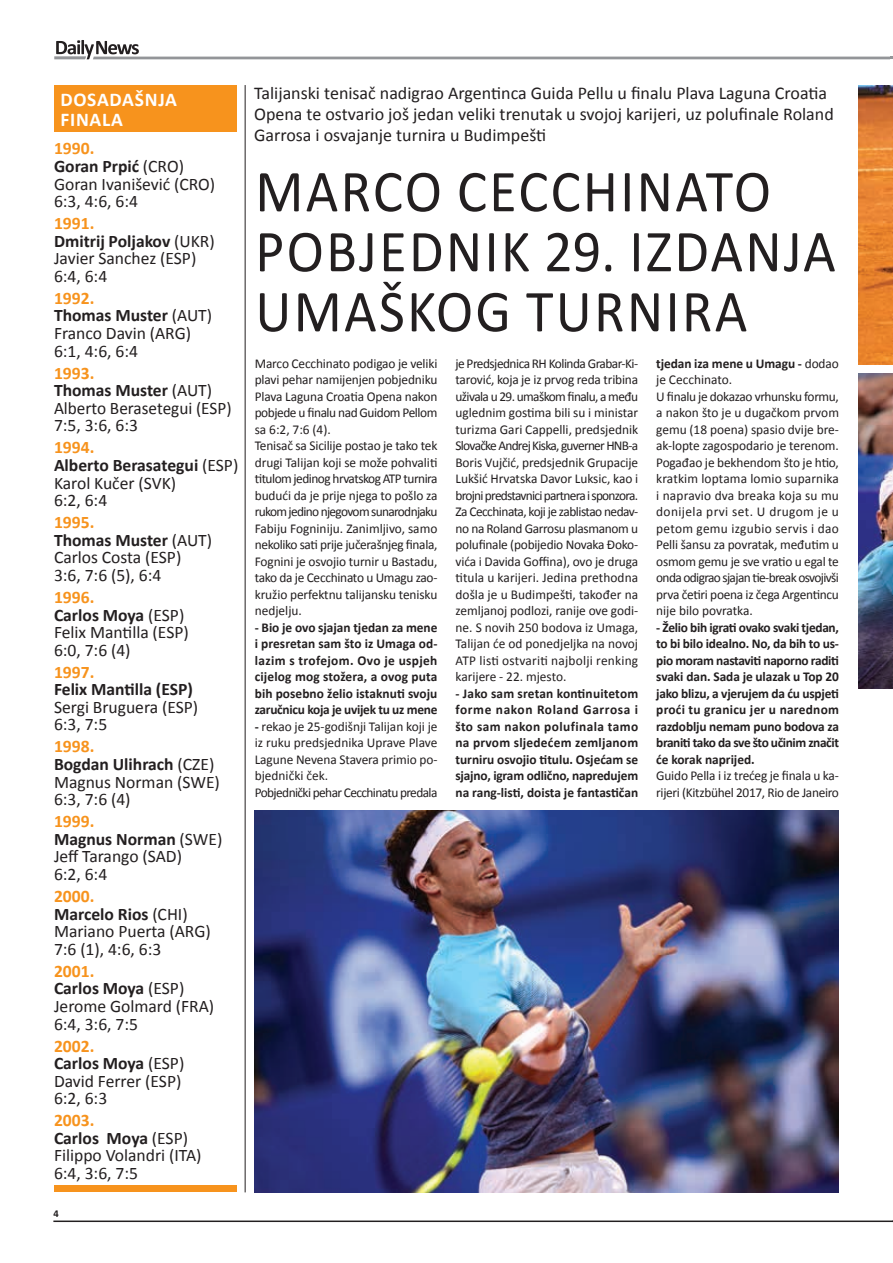
<style>
.page{position:relative;width:893px;height:1263px;background:#fff}
.page>*{position:absolute;margin:0;border:0;box-sizing:border-box;transform-origin:0 0}
.t1{font:60px/60px "Calibri";letter-spacing:.04em;color:#231f20;scale:.94 1}
.t2{font:700 19.5px/19.5px "Calibri";letter-spacing:.04em;color:#fff}
.t3{font:18px/21px "Calibri";color:#231f20}
.t4{font:17.55px/17.5px "Calibri";color:#231f20}
.t5{font:700 17.55px "Calibri";color:#231f20}
.t6{font:700 17.55px "Calibri";color:#f7931d}
.t7{font:13.5px/16.5px "Calibri";letter-spacing:-.01em;color:#231f20}
.t8{font:700 13.5px/16.5px "Calibri";letter-spacing:-.015em;color:#231f20;text-align:justify}
.t9{font:700 10.5px "Calibri";color:#231f20}
.s1{font-weight:700;color:#f7931d}
.s2{font-weight:700}
</style>
<div class="page">
<hr style="left:53px;top:1220px;width:840px;height:2px;background:#231f20">
<svg style="left:54px;top:40px;width:839px;height:19px"></svg>
<hr style="left:245px;top:85px;width:1px;height:1107px;background:#231f20">
<div style="left:54px;top:85px;width:182px;height:47px;background:#f7931d"></div>
<div style="left:54px;top:1185px;width:182px;height:7px;background:#f7931d"></div>
<img style="left:255px;top:810px;width:584px;height:382px">
<img style="left:859px;top:373px;width:34px;height:316px">
<img style="left:859px;top:85px;width:34px;height:280px">
<h2 class="t2" style="left:60px;top:90px;width:118px">DOSADAŠNJA<br>FINALA</h2>
<p class="t4" style="left:54px;top:140px;width:163px"><span class="s1">1990.<br></span><span class="s2">Goran Prpić</span> (CRO)<br>Goran Ivanišević (CRO)<br>6:3, 4:6, 6:4</p>
<p class="t4" style="left:54px;top:215px;width:162px"><span class="s1">1991.<br></span><span class="s2">Dmitrij Poljakov</span> (UKR)<br>Javier Sanchez (ESP)<br>6:4, 6:4</p>
<p class="t4" style="left:54px;top:289px;width:160px"><span class="s1">1992.<br></span><span class="s2">Thomas Muster</span> (AUT)<br>Franco Davin (ARG)<br>6:1, 4:6, 6:4</p>
<p class="t4" style="left:54px;top:364px;width:179px"><span class="s1">1993.<br></span><span class="s2">Thomas Muster</span> (AUT)<br>Alberto Berasetegui (ESP)<br>7:5, 3:6, 6:3</p>
<p class="t4" style="left:54px;top:439px;width:186px"><span class="s1">1994.<br></span><span class="s2">Alberto Berasategui</span> (ESP)<br>Karol Kučer (SVK)<br>6:2, 6:4</p>
<p class="t4" style="left:54px;top:514px;width:160px"><span class="s1">1995.<br></span><span class="s2">Thomas Muster</span> (AUT)<br>Carlos Costa (ESP)<br>3:6, 7:6 (5), 6:4</p>
<p class="t4" style="left:54px;top:588px;width:136px"><span class="s1">1996.<br></span><span class="s2">Carlos Moya</span> (ESP)<br>Felix Mantilla (ESP)<br>6:0, 7:6 (4)</p>
<p class="t6" style="left:54px;top:661px;width:42px">1997.</p>
<p class="t5" style="left:54px;top:678px;width:140px">Felix Mantilla (ESP)</p>
<p class="t4" style="left:54px;top:698px;width:146px">Sergi Bruguera (ESP)<br>6:3, 7:5</p>
<p class="t4" style="left:54px;top:738px;width:167px"><span class="s1">1998.<br></span><span class="s2">Bogdan Ulihrach</span> (CZE)<br>Magnus Norman (SWE)<br>6:3, 7:6 (4)</p>
<p class="t4" style="left:54px;top:813px;width:170px"><span class="s1">1999.<br></span><span class="s2">Magnus Norman</span> (SWE)<br>Jeff Tarango (SAD)<br>6:2, 6:4</p>
<p class="t4" style="left:54px;top:887px;width:158px"><span class="s1">2000.<br></span><span class="s2">Marcelo Rios</span> (CHI)<br>Mariano Puerta (ARG)<br>7:6 (1), 4:6, 6:3</p>
<p class="t4" style="left:54px;top:962px;width:162px"><span class="s1">2001.<br></span><span class="s2">Carlos Moya</span> (ESP)<br>Jerome Golmard (FRA)<br>6:4, 3:6, 7:5</p>
<p class="t4" style="left:54px;top:1037px;width:132px"><span class="s1">2002.<br></span><span class="s2">Carlos Moya</span> (ESP)<br>David Ferrer (ESP)<br>6:2, 6:3</p>
<p class="t4" style="left:54px;top:1112px;width:149px"><span class="s1">2003.<br></span><span class="s2">Carlos Moya</span> (ESP)<br>Filippo Volandri (ITA)<br>6:4, 3:6, 7:5</p>
<p class="t9" style="left:53px;top:1207px;width:7px">4</p>
<h3 class="t3" style="left:254px;top:82px;width:581px">Talijanski tenisač nadigrao Argentinca Guida Pellu u finalu Plava Laguna Croatia<br>Opena te ostvario još jedan veliki trenutak u svojoj karijeri, uz polufinale Roland<br>Garrosa i osvajanje turnira u Budimpešti</h3>
<h1 class="t1" style="left:255px;top:162px;width:619px">MARCO CECCHINATO<br>POBJEDNIK 29. IZDANJA<br>UMAŠKOG TURNIRA</h1>
<p class="t7" style="left:255px;top:355px;width:184px">Marco Cecchinato podigao je veliki plavi pehar namijenjen pobjedniku Plava Laguna Croatia Opena nakon pobjede u finalu nad Guidom Pellom sa 6:2, 7:6 (4).<br>Tenisač sa Sicilije postao je tako tek drugi Talijan koji se može pohvaliti titulom jedinog hrvatskog ATP turnira budući da je prije njega to pošlo za rukom jedino njegovom sunarodnjaku Fabiju Fogniniju. Zanimljivo, samo nekoliko sati prije jučerašnjeg finala, Fognini je osvojio turnir u Bastadu, tako da je Cecchinato u Umagu zao&shy;kružio perfektnu talijansku tenisku nedjelju.</p>
<p class="t8" style="left:255px;top:619px;width:184px">- Bio je ovo sjajan tjedan za mene i presretan sam što iz Umaga od&shy;lazim s trofejom. Ovo je uspjeh cijelog mog stožera, a ovog puta bih posebno želio istaknuti svoju zaručnicu koja je uvijek tu uz mene</p>
<p class="t7" style="left:255px;top:718px;width:184px"><span class="s2">-</span> rekao je 25-godišnji Talijan koji je iz ruku predsjednika Uprave Plave<br>Lagune Nevena Stavera primio po&shy;bjednički ček.<br>Pobjednički pehar Cecchinatu predala</p>
<p class="t7" style="left:455px;top:355px;width:184px;text-align:justify">je Predsjednica RH Kolinda Grabar-Ki&shy;tarović, koja je iz prvog reda tribina uživala u 29. umaškom finalu, a među uglednim gostima bili su i ministar turizma Gari Cappelli, predsjednik Slovačke Andrej Kiska, guverner HNB-a Boris Vujčić, predsjednik Grupacije Lukšić Hrvatska Davor Luksic, kao i brojni predstavnici partnera i sponzora.<br>Za Cecchinata, koji je zablistao nedav&shy;no na Roland Garrosu plasmanom u polufinale (pobijedio Novaka Đoko&shy;vića i Davida Goffina), ovo je druga titula u karijeri. Jedina prethodna došla je u Budimpešti, također na zemljanoj podlozi, ranije ove godi&shy;ne. S novih 250 bodova iz Umaga, Talijan će od ponedjeljka na novoj ATP listi ostvariti najbolji renking karijere - 22. mjesto.</p>
<p class="t8" style="left:455px;top:685px;width:184px">- Jako sam sretan kontinuitetom forme nakon Roland Garrosa i što sam nakon polufinala tamo na prvom sljedećem zemljanom turniru osvojio titulu. Osjećam se sjajno, igram odlično, napredujem na rang-listi, doista je fantastičan</p>
<p class="t7" style="left:656px;top:355px;width:184px"><span class="s2">tjedan iza mene u Umagu -</span> dodao je Cecchinato.<br>U finalu je dokazao vrhunsku formu, a nakon što je u dugačkom prvom gemu (18 poena) spasio dvije bre&shy;ak-lopte zagospodario je terenom.<br>Pogađao je bekhendom što je htio, kratkim loptama lomio suparnika i napravio dva breaka koja su mu donijela prvi set. U drugom je u petom gemu izgubio servis i dao<br>Pelli šansu za povratak, međutim u osmom gemu je sve vratio u egal te onda odigrao sjajan tie-break osvojivši prva četiri poena iz čega Argentincu nije bilo povratka.</p>
<p class="t8" style="left:656px;top:619px;width:184px">- Želio bih igrati ovako svaki tjedan, to bi bilo idealno. No, da bih to us&shy;pio moram nastaviti naporno raditi svaki dan. Sada je ulazak u Top 20 jako blizu, a vjerujem da ću uspjeti proći tu granicu jer u narednom razdoblju nemam puno bodova za braniti tako da sve što učinim značit će korak naprijed.</p>
<p class="t7" style="left:656px;top:767px;width:184px">Guido Pella i iz trećeg je finala u ka&shy;rijeri (Kitzbühel 2017, Rio de Janeiro</p>
</div>
